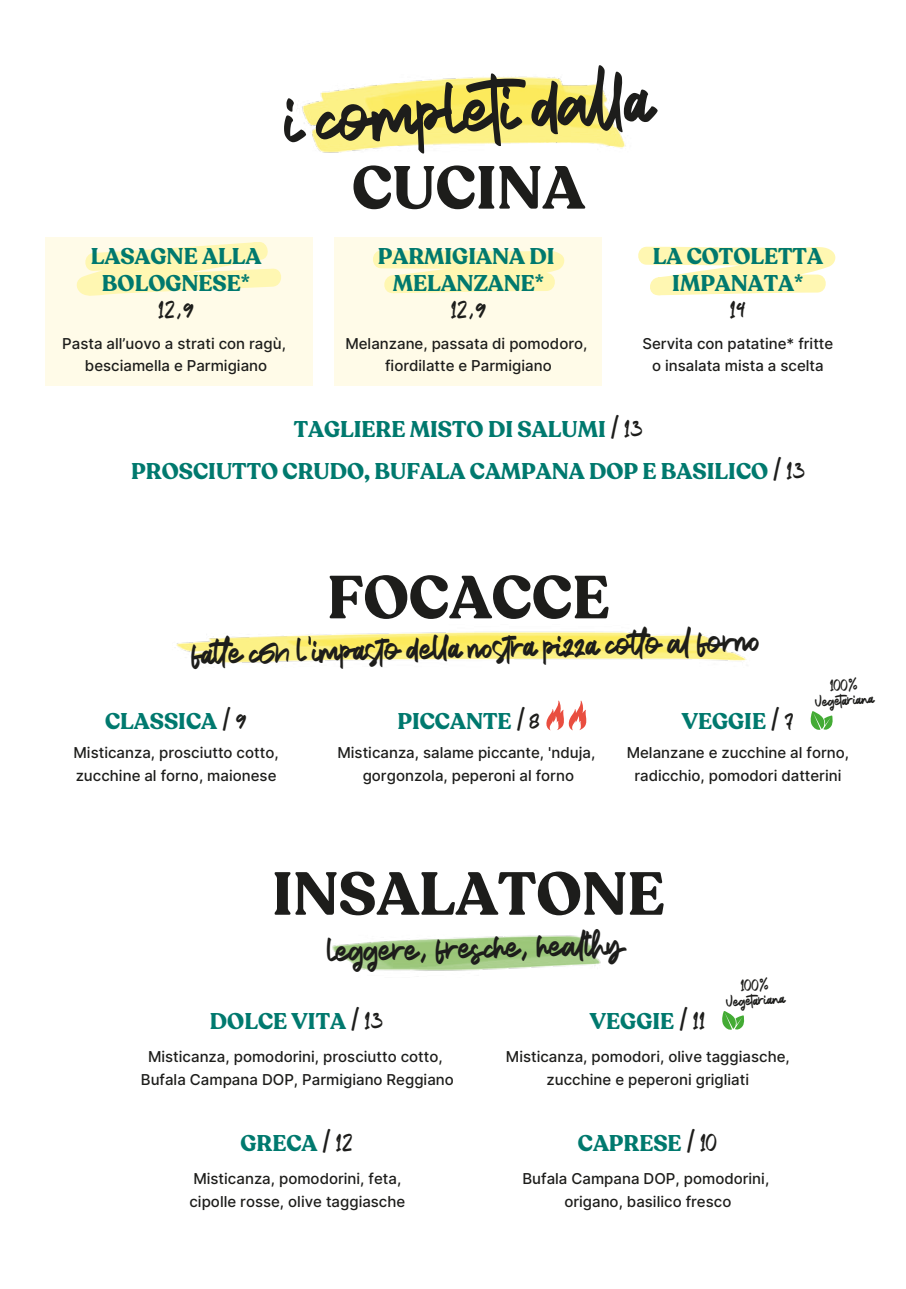
<style>
.page{position:relative;width:906px;height:1289px;background:#fff}
.page>*{position:absolute;margin:0;border:0;box-sizing:border-box;transform-origin:0 0}
.t1{font:75px "Thornton";color:#1d1d1b}
.t2{font:700 60px "Recoleta";color:#1d1d1b}
.t3{font:34.5px "Thornton";color:#1d1d1b}
.t4{font:700 22.5px/27px "Recoleta";color:#00796e;text-align:center}
.t5{font:22.5px "Thornton";color:#1d1d1b}
.t6{font:500 15px/22.5px "Inter";color:#1d1d1b;text-align:center}
.t7{font:15px/15px "Thornton";color:#1d1d1b;text-align:center}
.s1{font-family:"Thornton";font-weight:400;color:#1d1d1b}
</style>
<div class="page">
<img style="left:332px;top:935px;width:269px;height:36px">
<img style="left:302px;top:76px;width:324px;height:77px">
<img style="left:176px;top:631px;width:570px;height:32px">
<svg style="left:546px;top:700px;width:41px;height:30px"></svg>
<div style="left:45px;top:237px;width:268px;height:148px;background:#fffbe8"></div>
<div style="left:334px;top:237px;width:268px;height:148px;background:#fffbe8"></div>
<svg style="left:638px;top:246px;width:198px;height:49px"></svg>
<svg style="left:373px;top:250px;width:192px;height:43px;background:#fff7ba"></svg>
<svg style="left:76px;top:242px;width:205px;height:54px"></svg>
<svg style="left:810px;top:711px;width:23px;height:19px"></svg>
<svg style="left:722px;top:1011px;width:23px;height:19px"></svg>
<h1 class="t1" style="left:280px;top:58px;width:370px;rotate:-3deg">i completi dall a</h1>
<h3 class="t4" style="left:91px;top:243px;width:172px">LASAGNE ALLA<br>BOLOGNESE*</h3>
<h3 class="t5" style="left:158px;top:292px;width:38px">12,9</h3>
<h2 class="t2" style="left:352px;top:149px;width:234px">CUCINA</h2>
<h3 class="t4" style="left:378px;top:243px;width:178px">PARMIGIANA DI<br>MELANZANE*</h3>
<h3 class="t5" style="left:450px;top:292px;width:38px">12,9</h3>
<h3 class="t4" style="left:653px;top:243px;width:172px">LA COTOLETTA<br>IMPANATA*</h3>
<h3 class="t5" style="left:729px;top:292px;width:19px">14</h3>
<p class="t6" style="left:62px;top:331px;width:225px">Pasta all’uovo a strati con ragù, besciamella e Parmigiano</p>
<p class="t6" style="left:642px;top:331px;width:192px">Servita con patatine* fritte o insalata mista a scelta</p>
<p class="t6" style="left:345px;top:331px;width:244px">Melanzane, passata di pomodoro, fiordilatte e Parmigiano</p>
<h3 class="t4" style="left:131px;top:408px;width:676px;line-height:42px">TAGLIERE MISTO DI SALUMI <span class="s1">/ 13<br></span>PROSCIUTTO CRUDO, BUFALA CAMPANA DOP E BASILICO <span class="s1">/ 13</span></h3>
<h2 class="t2" style="left:327px;top:559px;width:284px">FOCACCE</h2>
<h3 class="t3" style="left:191px;top:624px;width:560px;rotate:-1deg">fatt e con l’impast o dell a no st ra pizza cott o al forno</h3>
<p class="t7" style="left:814px;top:678px;width:60px;rotate:-3deg">100%<br>Vegetariana</p>
<h3 class="t4" style="left:105px;top:707px;width:144px">CLASSICA <span class="s1">/ 9</span></h3>
<h3 class="t4" style="left:397px;top:707px;width:143px">PICCANTE <span class="s1">/ 8</span></h3>
<h3 class="t4" style="left:681px;top:707px;width:114px">VEGGIE <span class="s1">/ 7</span></h3>
<p class="t6" style="left:73px;top:741px;width:207px;text-align:left">Misticanza, prosciutto cotto, zucchine al forno, maionese</p>
<p class="t6" style="left:337px;top:741px;width:259px">Misticanza, salame piccante, 'nduja, gorgonzola, peperoni al forno</p>
<p class="t6" style="left:626px;top:741px;width:224px">Melanzane e zucchine al forno, radicchio, pomodori datterini</p>
<h2 class="t2" style="left:272px;top:855px;width:394px">INSALATONE</h2>
<h3 class="t3" style="left:326px;top:922px;width:298px;rotate:-1deg">leggere, fresche, heal th y</h3>
<h3 class="t4" style="left:210px;top:1008px;width:175px">DOLCE VITA <span class="s1">/ 13</span></h3>
<h3 class="t4" style="left:590px;top:1008px;width:116px">VEGGIE <span class="s1">/ 11</span></h3>
<p class="t7" style="left:725px;top:977px;width:60px;rotate:-3deg">100%<br>Vegetariana</p>
<p class="t6" style="left:141px;top:1045px;width:314px">Misticanza, pomodorini, prosciutto cotto,<br>Bufala Campana DOP, Parmigiano Reggiano</p>
<p class="t6" style="left:506px;top:1045px;width:285px">Misticanza, pomodori, olive taggiasche, zucchine e peperoni grigliati</p>
<h3 class="t4" style="left:240px;top:1130px;width:114px">GRECA <span class="s1">/ 12</span></h3>
<h3 class="t4" style="left:578px;top:1130px;width:140px">CAPRESE <span class="s1">/ 10</span></h3>
<p class="t6" style="left:189px;top:1167px;width:217px;text-align:left">Misticanza, pomodorini, feta, cipolle rosse, olive taggiasche</p>
<p class="t6" style="left:522px;top:1167px;width:248px">Bufala Campana DOP, pomodorini, origano, basilico fresco</p>
</div>
